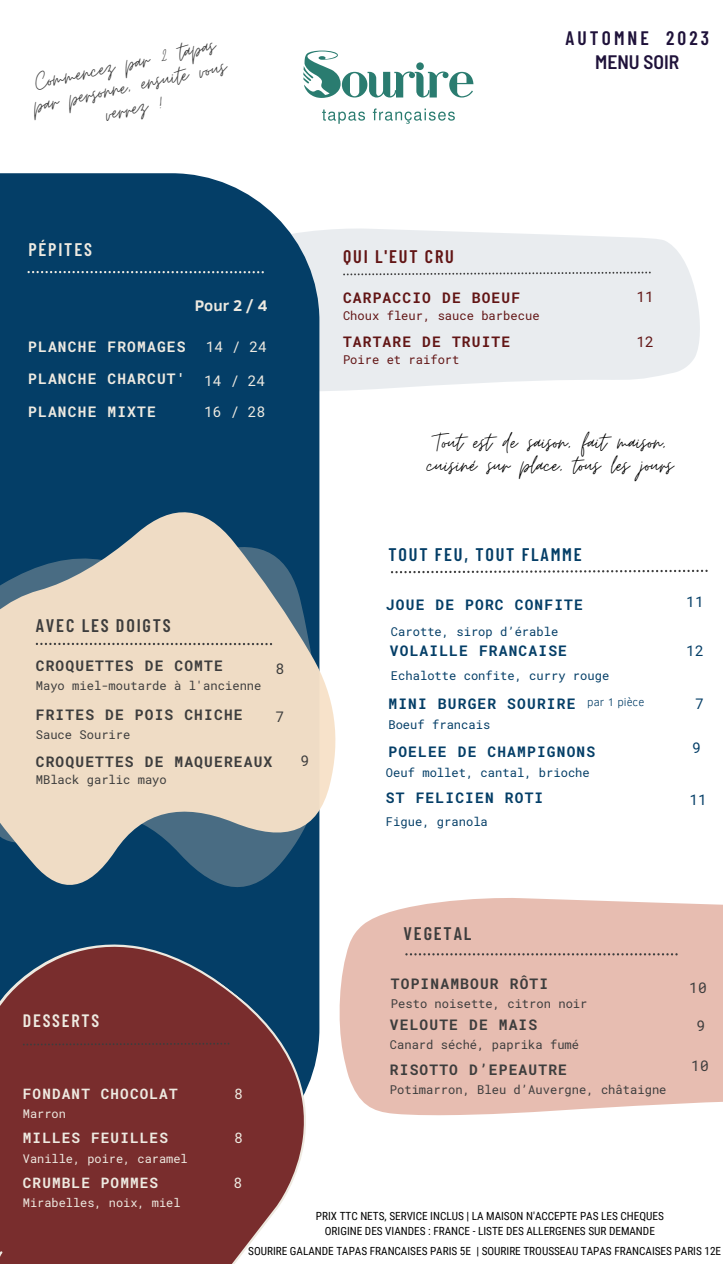
<style>
.page{position:relative;width:723px;height:1264px;background:#fff}
.page>*{position:absolute;margin:0;border:0;box-sizing:border-box;transform-origin:0 0}
.t1{font:28.5px "Moon Time";color:#000}
.t2{font:28.5px/22.5px "Moon Time";color:#3d3d3d;text-align:center}
.t3{font:600 19.5px "Barlow Condensed";letter-spacing:.16em;color:#1f123a}
.t4{font:600 semi-condensed 19.5px "Barlow";color:#1f123a}
.t5{font:600 18.15px "Barlow Condensed";letter-spacing:.1em;color:#3d3d3d}
.t6{font:600 18.15px "Barlow Condensed";letter-spacing:.1em;color:#043e67}
.t7{font:600 18.15px "Barlow Condensed";letter-spacing:.1em;color:#621515}
.t8{font:600 18.15px "Barlow Condensed";letter-spacing:.1em;color:#eeeae1}
.t9{font:600 17.85px "Barlow Condensed";letter-spacing:.1em;color:#eeeae1}
.t10{font:700 15.75px "Clear Sans";color:#eeeae1}
.t11{font:700 14.55px "Roboto Mono";letter-spacing:.08em;color:#3d3d3d}
.t12{font:700 14.55px "Roboto Mono";letter-spacing:.08em;color:#043e67}
.t13{font:700 14.55px "Roboto Mono";letter-spacing:.08em;color:#eeeae1}
.t14{font:700 14.55px "Roboto Mono";letter-spacing:.08em;color:#621515}
.t15{font:14.55px "Roboto Mono";color:#eeeae1}
.t16{font:14.55px "Roboto Mono";color:#043e67}
.t17{font:14.55px "Roboto Mono";color:#3d3d3d}
.t18{font:14.55px "Roboto Mono";color:#621515}
.t19{font:700 14.4px "Roboto Mono";letter-spacing:.08em;color:#eeeae1}
.t20{font:14.25px "Roboto Mono";color:#eeeae1}
.t21{font:12.15px "Roboto Mono";color:#3d3d3d}
.t22{font:12.15px "Roboto Mono";color:#043e67}
.t23{font:12.15px "Roboto Mono";color:#621515}
.t24{font:12px "Roboto Mono";color:#eeeae1}
.t25{font:300 11.55px "Clear Sans";color:#043e67}
.t26{font:11.25px "Roboto Condensed";color:#000}
</style>
<div class="page">
<svg style="left:319px;top:228px;width:381px;height:165px;fill:#e9ecef"></svg>
<div style="left:0;top:173px;width:319px;height:257px;background:#043e67"></div>
<div style="left:365px;top:898px;width:358px;height:218px;background:#e7bdb1"></div>
<svg style="left:0;top:988px;width:365px;height:275px;fill:#792d2d"></svg>
<svg style="left:428px;top:569px;width:280px;height:4px"></svg>
<svg style="left:28px;top:271px;width:236px;height:2px"></svg>
<svg style="left:428px;top:953px;width:250px;height:2px"></svg>
<svg style="left:0;top:570px;width:428px;height:418px"></svg>
<svg style="left:0;top:430px;width:420px;height:543px"></svg>
<svg style="left:36px;top:642px;width:236px;height:3px"></svg>
<svg style="left:343px;top:271px;width:308px;height:4px"></svg>
<svg style="left:322px;top:109px;width:43px;height:15px"></svg>
<svg style="left:373px;top:108px;width:82px;height:16px"></svg>
<svg style="left:303px;top:51px;width:170px;height:47px"></svg>
<svg style="left:23px;top:1042px;width:206px;height:3px"></svg>
<p class="t2" style="left:27px;top:74px;width:198px;rotate:-12deg">Commencez par 2 tapas par personne, ensuite vous verrez !</p>
<p class="t3" style="left:565px;top:25px;width:145px">AUTOMNE 2023</p>
<p class="t4" style="left:595px;top:49px;width:86px">MENU SOIR</p>
<p class="t8" style="left:28px;top:237px;width:65px">PÉPITES</p>
<p class="t10" style="left:195px;top:294px;width:75px">Pour 2 / 4</p>
<p class="t13" style="left:28px;top:336px;width:159px">PLANCHE FROMAGES</p>
<p class="t13" style="left:28px;top:369px;width:159px">PLANCHE CHARCUT'</p>
<p class="t13" style="left:28px;top:402px;width:129px">PLANCHE MIXTE</p>
<p class="t15" style="left:206px;top:337px;width:63px">14 / 24</p>
<p class="t15" style="left:204px;top:370px;width:63px">14 / 24</p>
<p class="t15" style="left:204px;top:402px;width:63px">16 / 28</p>
<p class="t5" style="left:36px;top:614px;width:136px">AVEC LES DOIGTS</p>
<p class="t11" style="left:36px;top:656px;width:189px">CROQUETTES DE COMTE</p>
<p class="t21" style="left:36px;top:677px;width:227px">Mayo miel-moutarde à l'ancienne</p>
<p class="t17" style="left:276px;top:659px;width:10px">8</p>
<p class="t11" style="left:36px;top:704px;width:208px">FRITES DE POIS CHICHE</p>
<p class="t17" style="left:276px;top:706px;width:10px">7</p>
<p class="t21" style="left:36px;top:725px;width:96px">Sauce Sourire</p>
<p class="t11" style="left:36px;top:751px;width:238px">CROQUETTES DE MAQUEREAUX</p>
<p class="t17" style="left:300px;top:750px;width:10px">9</p>
<p class="t21" style="left:36px;top:771px;width:133px">MBlack garlic mayo</p>
<p class="t7" style="left:343px;top:244px;width:112px">QUI L'EUT CRU</p>
<p class="t14" style="left:343px;top:288px;width:179px">CARPACCIO DE BOEUF</p>
<p class="t23" style="left:343px;top:307px;width:198px">Choux fleur, sauce barbecue</p>
<p class="t18" style="left:636px;top:286px;width:19px">11</p>
<p class="t14" style="left:343px;top:332px;width:169px">TARTARE DE TRUITE</p>
<p class="t18" style="left:636px;top:332px;width:19px">12</p>
<p class="t23" style="left:343px;top:351px;width:118px">Poire et raifort</p>
<p class="t1" style="left:434px;top:425px;width:233px">Tout est de saison, fait maison,</p>
<p class="t1" style="left:427px;top:447px;width:248px">cuisiné sur place, tous les jours</p>
<p class="t6" style="left:388px;top:543px;width:195px">TOUT FEU, TOUT FLAMME</p>
<p class="t12" style="left:386px;top:595px;width:198px">JOUE DE PORC CONFITE</p>
<p class="t22" style="left:391px;top:623px;width:169px">Carotte, sirop d’érable</p>
<p class="t16" style="left:686px;top:592px;width:19px">11</p>
<p class="t12" style="left:390px;top:641px;width:179px">VOLAILLE FRANCAISE</p>
<p class="t16" style="left:686px;top:641px;width:19px">12</p>
<p class="t22" style="left:391px;top:667px;width:220px">Echalotte confite, curry rouge</p>
<p class="t25" style="left:587px;top:693px;width:58px">par 1 pièce</p>
<p class="t12" style="left:388px;top:693px;width:189px">MINI BURGER SOURIRE</p>
<p class="t16" style="left:695px;top:693px;width:10px">7</p>
<p class="t22" style="left:388px;top:716px;width:103px">Boeuf francais</p>
<p class="t12" style="left:388px;top:741px;width:208px">POELEE DE CHAMPIGNONS</p>
<p class="t22" style="left:386px;top:764px;width:205px">Oeuf mollet, cantal, brioche</p>
<p class="t12" style="left:386px;top:788px;width:159px">ST FELICIEN ROTI</p>
<p class="t22" style="left:386px;top:813px;width:103px">Figue, granola</p>
<p class="t16" style="left:692px;top:738px;width:10px">9</p>
<p class="t16" style="left:689px;top:790px;width:19px">11</p>
<p class="t9" style="left:23px;top:1009px;width:78px">DESSERTS</p>
<p class="t19" style="left:23px;top:1083px;width:156px">FONDANT CHOCOLAT</p>
<p class="t24" style="left:23px;top:1105px;width:44px">Marron</p>
<p class="t24" style="left:23px;top:1149px;width:166px">Vanille, poire, caramel</p>
<p class="t19" style="left:23px;top:1128px;width:147px">MILLES FEUILLES</p>
<p class="t19" style="left:23px;top:1172px;width:137px">CRUMBLE POMMES</p>
<p class="t24" style="left:23px;top:1194px;width:159px">Mirabelles, noix, miel</p>
<p class="t20" style="left:234px;top:1084px;width:10px">8</p>
<p class="t20" style="left:234px;top:1128px;width:10px">8</p>
<p class="t20" style="left:233px;top:1173px;width:10px">8</p>
<p class="t5" style="left:403px;top:922px;width:69px">VEGETAL</p>
<p class="t11" style="left:391px;top:973px;width:159px">TOPINAMBOUR RÔTI</p>
<p class="t17" style="left:689px;top:978px;width:19px">10</p>
<p class="t21" style="left:391px;top:995px;width:198px">Pesto noisette, citron noir</p>
<p class="t11" style="left:390px;top:1015px;width:149px">VELOUTE DE MAIS</p>
<p class="t17" style="left:696px;top:1016px;width:10px">9</p>
<p class="t21" style="left:390px;top:1036px;width:191px">Canard séché, paprika fumé</p>
<p class="t11" style="left:390px;top:1060px;width:179px">RISOTTO D’EPEAUTRE</p>
<p class="t17" style="left:691px;top:1055px;width:19px">10</p>
<p class="t21" style="left:390px;top:1081px;width:278px">Potimarron, Bleu d’Auvergne, châtaigne</p>
<p class="t26" style="left:316px;top:1209px;width:349px">PRIX TTC NETS, SERVICE INCLUS | LA MAISON N'ACCEPTE PAS LES CHEQUES</p>
<p class="t26" style="left:325px;top:1224px;width:332px">ORIGINE DES VIANDES : FRANCE - LISTE DES ALLERGENES SUR DEMANDE</p>
<p class="t26" style="left:248px;top:1244px;width:474px">SOURIRE GALANDE TAPAS FRANCAISES PARIS 5E | SOURIRE TROUSSEAU TAPAS FRANCAISES PARIS 12E</p>
</div>
